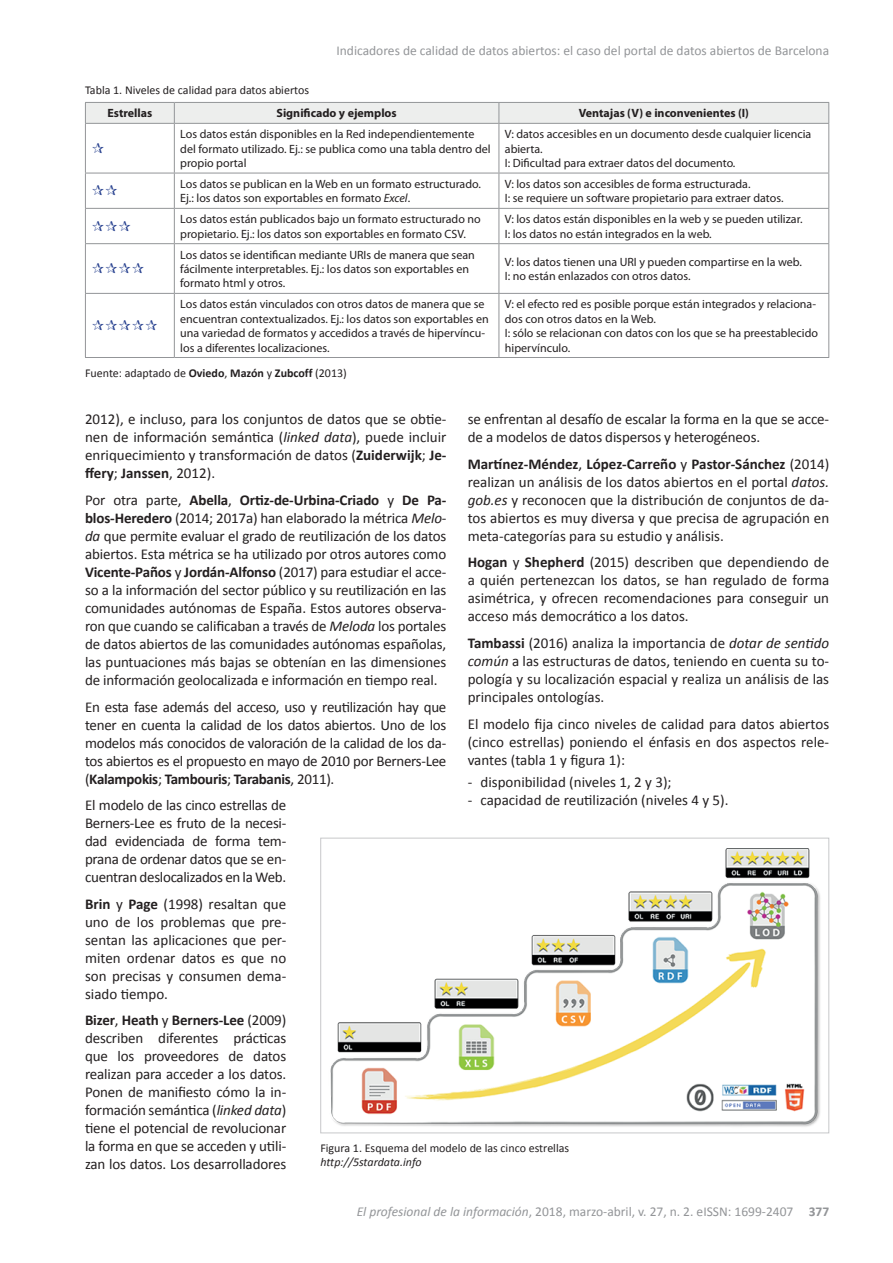
<style>
.page{position:relative;width:893px;height:1263px;background:#fff}
.page>*{position:absolute;margin:0;border:0;box-sizing:border-box;transform-origin:0 0}
.t1{font:15px/18px "Calibri";letter-spacing:-.01em;color:#231f20;text-align:justify}
.t2{font:13.5px "Calibri";color:#939598}
.t3{font:12px/14.4px "Myriad Pro";color:#231f20}
.t4{font:12px "Calibri";color:#231f20}
.t5{font:700 12px "Myriad Pro";color:#231f20}
.t6{font:italic 12px "Calibri";color:#231f20}
.s1{font-style:italic}
.s2{font-weight:700}
</style>
<div class="page">
<svg style="left:85px;top:102px;width:744px;height:21px"></svg>
<hr style="left:85px;top:123px;width:89px;height:1px;background:#939598">
<hr style="left:85px;top:124px;width:1px;height:49px;background:#939598">
<hr style="left:174px;top:123px;width:325px;height:1px;background:#939598">
<hr style="left:174px;top:124px;width:1px;height:49px;background:#939598">
<hr style="left:499px;top:123px;width:330px;height:1px;background:#939598">
<hr style="left:499px;top:124px;width:1px;height:49px;background:#939598">
<hr style="left:828px;top:124px;width:1px;height:49px;background:#939598">
<hr style="left:85px;top:173px;width:89px;height:1px;background:#939598">
<hr style="left:85px;top:173px;width:1px;height:35px;background:#939598">
<hr style="left:174px;top:173px;width:325px;height:1px;background:#939598">
<hr style="left:174px;top:173px;width:1px;height:35px;background:#939598">
<hr style="left:499px;top:173px;width:330px;height:1px;background:#939598">
<hr style="left:499px;top:173px;width:1px;height:35px;background:#939598">
<hr style="left:828px;top:173px;width:1px;height:35px;background:#939598">
<hr style="left:85px;top:208px;width:89px;height:1px;background:#939598">
<hr style="left:85px;top:209px;width:1px;height:34px;background:#939598">
<hr style="left:174px;top:208px;width:325px;height:1px;background:#939598">
<hr style="left:174px;top:209px;width:1px;height:34px;background:#939598">
<hr style="left:499px;top:208px;width:330px;height:1px;background:#939598">
<hr style="left:499px;top:209px;width:1px;height:34px;background:#939598">
<hr style="left:828px;top:209px;width:1px;height:34px;background:#939598">
<hr style="left:85px;top:243px;width:89px;height:1px;background:#939598">
<hr style="left:85px;top:244px;width:1px;height:49px;background:#939598">
<hr style="left:174px;top:243px;width:325px;height:1px;background:#939598">
<hr style="left:174px;top:244px;width:1px;height:49px;background:#939598">
<hr style="left:499px;top:243px;width:330px;height:1px;background:#939598">
<hr style="left:499px;top:244px;width:1px;height:49px;background:#939598">
<hr style="left:828px;top:244px;width:1px;height:49px;background:#939598">
<hr style="left:85px;top:293px;width:89px;height:1px;background:#939598">
<hr style="left:85px;top:294px;width:1px;height:63px;background:#939598">
<hr style="left:174px;top:293px;width:325px;height:1px;background:#939598">
<hr style="left:174px;top:294px;width:1px;height:63px;background:#939598">
<hr style="left:499px;top:293px;width:330px;height:1px;background:#939598">
<hr style="left:499px;top:294px;width:1px;height:63px;background:#939598">
<hr style="left:828px;top:294px;width:1px;height:63px;background:#939598">
<hr style="left:85px;top:357px;width:89px;height:1px;background:#939598">
<hr style="left:174px;top:357px;width:325px;height:1px;background:#939598">
<hr style="left:499px;top:357px;width:330px;height:1px;background:#939598">
<img style="left:330px;top:848px;width:490px;height:279px">
<div style="left:320px;top:838px;width:509px;height:295px;border:1px solid #c7c8ca"></div>
<p class="t4" style="left:85px;top:82px;width:226px">Tabla 1. Niveles de calidad para datos abiertos</p>
<p class="t2" style="left:336px;top:42px;width:494px">Indicadores de calidad de datos abiertos: el caso del portal de datos abiertos de Barcelona</p>
<p class="t5" style="left:107px;top:106px;width:47px">Estrellas</p>
<p class="t5" style="left:276px;top:106px;width:122px">Significado y ejemplos</p>
<p class="t5" style="left:579px;top:106px;width:172px">Ventajas (V) e inconvenientes (I)</p>
<p class="t3" style="left:180px;top:127px;width:312px">Los datos están disponibles en la Red independientemente del formato utilizado. Ej.: se publica como una tabla dentro del propio portal</p>
<p class="t3" style="left:505px;top:127px;width:308px">V: datos accesibles en un documento desde cualquier licencia abierta.<br>I: Dificultad para extraer datos del documento.</p>
<p class="t3" style="left:180px;top:177px;width:302px">Los datos se publican en la Web en un formato estructurado.<br>Ej.: los datos son exportables en formato <span class="s1">Excel</span>.</p>
<p class="t3" style="left:505px;top:177px;width:280px">V: los datos son accesibles de forma estructurada.<br>I: se requiere un software propietario para extraer datos.</p>
<p class="t3" style="left:180px;top:212px;width:302px">Los datos están publicados bajo un formato estructurado no propietario. Ej.: los datos son exportables en formato CSV.</p>
<p class="t3" style="left:505px;top:212px;width:299px">V: los datos están disponibles en la web y se pueden utilizar.<br>I: los datos no están integrados en la web.</p>
<p class="t3" style="left:180px;top:247px;width:296px">Los datos se identifican mediante URIs de manera que sean fácilmente interpretables. Ej.: los datos son exportables en formato html y otros.</p>
<p class="t3" style="left:505px;top:254px;width:298px">V: los datos tienen una URI y pueden compartirse en la web.<br>I: no están enlazados con otros datos.</p>
<p class="t3" style="left:180px;top:297px;width:310px">Los datos están vinculados con otros datos de manera que se encuentran contextualizados. Ej.: los datos son exportables en una variedad de formatos y accedidos a través de hipervíncu&shy;los a diferentes localizaciones.</p>
<p class="t3" style="left:505px;top:297px;width:315px">V: el efecto red es posible porque están integrados y relaciona&shy;dos con otros datos en la Web.<br>I: sólo se relacionan con datos con los que se ha preestablecido hipervínculo.</p>
<p class="t4" style="left:85px;top:365px;width:263px">Fuente: adaptado de <span class="s2">Oviedo</span>, <span class="s2">Mazón</span> y <span class="s2">Zubcoff</span> (2013)</p>
<p class="t1" style="left:85px;top:410px;width:363px">2012), e incluso, para los conjuntos de datos que se obtie&shy;nen de información semántica (<span class="s1">linked data</span>), puede incluir enriquecimiento y transformación de datos (<span class="s2">Zuiderwijk</span>; <span class="s2">Je&shy;ffery</span>; <span class="s2">Janssen</span>, 2012).</p>
<p class="t1" style="left:85px;top:491px;width:363px">Por otra parte, <span class="s2">Abella</span>, <span class="s2">Ortiz-de-Urbina-Criado</span> y <span class="s2">De Pa&shy;blos-Heredero</span> (2014; 2017a) han elaborado la métrica <span class="s1">Melo&shy;da</span> que permite evaluar el grado de reutilización de los datos abiertos. Esta métrica se ha utilizado por otros autores como <span class="s2">Vicente-Paños</span> y <span class="s2">Jordán-Alfonso</span> (2017) para estudiar el acce&shy;so a la información del sector público y su reutilización en las comunidades autónomas de España. Estos autores observa&shy;ron que cuando se calificaban a través de <span class="s1">Meloda</span> los portales de datos abiertos de las comunidades autónomas españolas, las puntuaciones más bajas se obtenían en las dimensiones de información geolocalizada e información en tiempo real.</p>
<p class="t1" style="left:85px;top:697px;width:363px">En esta fase además del acceso, uso y reutilización hay que tener en cuenta la calidad de los datos abiertos. Uno de los modelos más conocidos de valoración de la calidad de los da&shy;tos abiertos es el propuesto en mayo de 2010 por Berners-Lee (<span class="s2">Kalampokis</span>; <span class="s2">Tambouris</span>; <span class="s2">Tarabanis</span>, 2011).</p>
<p class="t1" style="left:85px;top:796px;width:203px">El modelo de las cinco estrellas de Berners-Lee es fruto de la necesi&shy;dad evidenciada de forma tem&shy;prana de ordenar datos que se en&shy;cuentran deslocalizados en la Web.</p>
<p class="t1" style="left:85px;top:894px;width:203px"><span class="s2">Brin</span> y <span class="s2">Page</span> (1998) resaltan que uno de los problemas que pre&shy;sentan las aplicaciones que per&shy;miten ordenar datos es que no son precisas y consumen dema&shy;siado tiempo.</p>
<p class="t1" style="left:85px;top:1011px;width:203px"><span class="s2">Bizer</span>, <span class="s2">Heath</span> y <span class="s2">Berners-Lee</span> (2009) describen diferentes prácticas que los proveedores de datos realizan para acceder a los datos.<br>Ponen de manifiesto cómo la in&shy;formación semántica (<span class="s1">linked data</span>) tiene el potencial de revolucionar la forma en que se acceden y utili&shy;zan los datos. Los desarrolladores</p>
<p class="t1" style="left:468px;top:410px;width:363px">se enfrentan al desafío de escalar la forma en la que se acce&shy;de a modelos de datos dispersos y heterogéneos.</p>
<p class="t1" style="left:468px;top:455px;width:363px"><span class="s2">Martínez-Méndez</span>, <span class="s2">López-Carreño</span> y <span class="s2">Pastor-Sánchez</span> (2014) realizan un análisis de los datos abiertos en el portal <span class="s1">datos. gob.es</span> y reconocen que la distribución de conjuntos de da&shy;tos abiertos es muy diversa y que precisa de agrupación en meta-categorías para su estudio y análisis.</p>
<p class="t1" style="left:468px;top:553px;width:363px"><span class="s2">Hogan</span> y <span class="s2">Shepherd</span> (2015) describen que dependiendo de a quién pertenezcan los datos, se han regulado de forma asimétrica, y ofrecen recomendaciones para conseguir un acceso más democrático a los datos.</p>
<p class="t1" style="left:468px;top:634px;width:363px"><span class="s2">Tambassi</span> (2016) analiza la importancia de <span class="s1">dotar de sentido común</span> a las estructuras de datos, teniendo en cuenta su to&shy;pología y su localización espacial y realiza un análisis de las principales ontologías.</p>
<p class="t1" style="left:468px;top:714px;width:363px">El modelo fija cinco niveles de calidad para datos abiertos (cinco estrellas) poniendo el énfasis en dos aspectos rele&shy;vantes (tabla 1 y figura 1):</p>
<p class="t1" style="left:468px;top:773px;width:205px">- disponibilidad (niveles 1, 2 y 3);</p>
<p class="t1" style="left:468px;top:791px;width:262px">- capacidad de reutilización (niveles 4 y 5).</p>
<p class="t4" style="left:320px;top:1140px;width:250px">Figura 1. Esquema del modelo de las cinco estrellas</p>
<p class="t6" style="left:320px;top:1154px;width:103px">http://5stardata.info</p>
<p class="t2" style="left:357px;top:1203px;width:474px"><span class="s1">El profesional de la información</span>, 2018, marzo-abril, v. 27, n. 2. eISSN: 1699-2407 <span class="s2">377</span></p>
</div>
